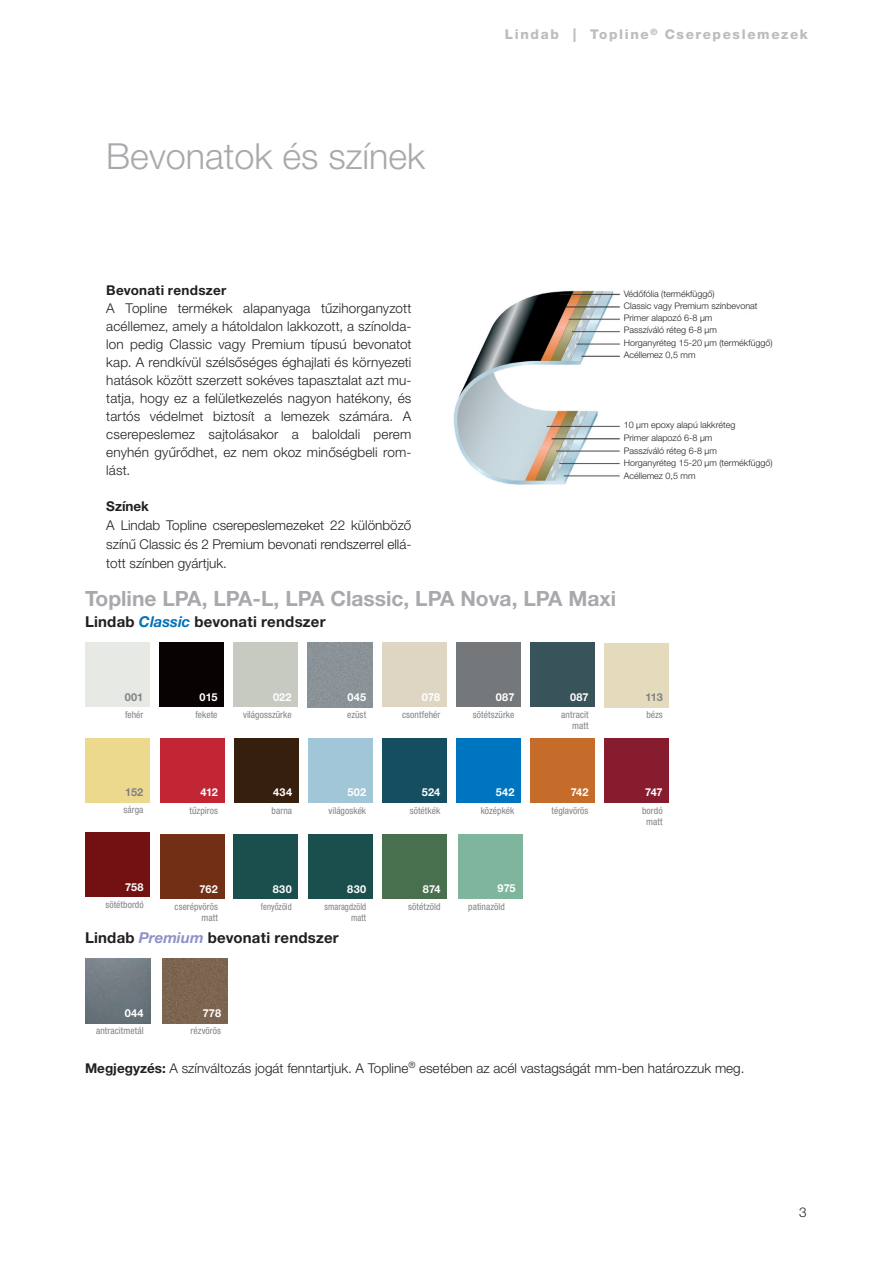
<style>
.page{position:relative;width:893px;height:1263px;background:#fff}
.page>*{position:absolute;margin:0;border:0;box-sizing:border-box;transform-origin:0 0}
.t1{font:300 36px "Helvetica Neue LT Pro";color:#a8a9ad}
.t2{font:700 21px "Helvetica Neue LT Pro";color:#a8a9ad}
.t3{font:700 15px "Helvetica Neue LT Pro";letter-spacing:.015em;color:#231f20}
.t4{font:300 13.5px/18px "Helvetica Neue LT Pro";color:#231f20;text-align:justify}
.t5{font:800 13.5px "Helvetica Neue LT Pro";letter-spacing:.12em;color:#bcbdc0}
.t6{font:700 13.5px "Helvetica Neue LT Pro";letter-spacing:.02em;color:#231f20}
.t7{font:700 10.95px "Helvetica Neue LT Pro";letter-spacing:.01em;color:#fff}
.t8{font:700 10.95px "Helvetica Neue LT Pro";letter-spacing:-.015em;color:#808285}
.t9{font:condensed 9.6px/11.6px "Helvetica Neue LT Pro";letter-spacing:.005em;color:#808285;text-align:right}
.t10{font:condensed 9.6px/11.6px "Helvetica Neue LT Pro";letter-spacing:.005em;color:#808285;text-align:right;scale:.91 1}
.t11{font:300 9px/12.5px "Helvetica Neue LT Pro";color:#231f20}
.s1{font-style:italic;color:#0072bc}
.s2{font-style:italic;color:#8f92c7}
.s3{font-weight:700}
</style>
<div class="page">
<img style="left:453px;top:290px;width:167px;height:195px">
<div style="left:85px;top:642px;width:65px;height:65px;background:#e7e9e5"></div>
<div style="left:233px;top:642px;width:65px;height:65px;background:#c7cac0"></div>
<div style="left:382px;top:642px;width:65px;height:65px;background:#ded6c2"></div>
<div style="left:308px;top:738px;width:65px;height:65px;background:#a0c6d7"></div>
<div style="left:604px;top:643px;width:65px;height:64px;background:#e4dabc"></div>
<div style="left:85px;top:738px;width:65px;height:65px;background:#ecd98d"></div>
<div style="left:234px;top:738px;width:65px;height:65px;background:#371f0e"></div>
<div style="left:160px;top:738px;width:64px;height:65px;background:#c22533"></div>
<div style="left:382px;top:738px;width:65px;height:65px;background:#154d61"></div>
<div style="left:456px;top:738px;width:65px;height:65px;background:#0075bf"></div>
<div style="left:530px;top:738px;width:65px;height:65px;background:#c56c2b"></div>
<div style="left:604px;top:738px;width:65px;height:65px;background:#871c2e"></div>
<div style="left:85px;top:832px;width:65px;height:65px;background:#731012"></div>
<div style="left:160px;top:834px;width:64px;height:65px;background:#732e16"></div>
<div style="left:308px;top:834px;width:65px;height:65px;background:#1a4f4d"></div>
<div style="left:233px;top:834px;width:65px;height:65px;background:#1a4f4d"></div>
<div style="left:382px;top:834px;width:65px;height:65px;background:#49704e"></div>
<div style="left:456px;top:642px;width:65px;height:65px;background:#74787b"></div>
<div style="left:530px;top:642px;width:65px;height:65px;background:#385359"></div>
<div style="left:159px;top:642px;width:65px;height:65px;background:#080302"></div>
<div style="left:308px;top:642px;width:65px;height:65px;background:#8a9398"></div>
<img style="left:85px;top:958px;width:65px;height:65px">
<div style="left:458px;top:834px;width:65px;height:65px;background:#7fb59c"></div>
<img style="left:163px;top:958px;width:65px;height:65px">
<h1 class="t1" style="left:106px;top:134px;width:320px">Bevonatok és színek</h1>
<p class="t6" style="left:106px;top:281px;width:121px">Bevonati rendszer</p>
<p class="t4" style="left:106px;top:298px;width:307px">A Topline termékek alapanyaga tűzihorganyzott acéllemez, amely a hátoldalon lakkozott, a színolda&shy;lon pedig Classic vagy Premium típusú bevonatot kap. A rendkívül szélsőséges éghajlati és környezeti hatások között szerzett sokéves tapasztalat azt mu&shy;tatja, hogy ez a felületkezelés nagyon hatékony, és tartós védelmet biztosít a lemezek számára. A cserepeslemez sajtolásakor a baloldali perem enyhén gyűrődhet, ez nem okoz minőségbeli rom&shy;lást.</p>
<p class="t6" style="left:106px;top:498px;width:44px">Színek</p>
<p class="t4" style="left:106px;top:516px;width:307px;line-height:18.8px">A Lindab Topline cserepeslemezeket 22 különböző színű Classic és 2 Premium bevonati rendszerrel ellá&shy;tott színben gyártjuk.</p>
<p class="t5" style="left:505px;top:27px;width:304px">Lindab | Topline<sup>®</sup> Cserepeslemezek</p>
<p class="t11" style="left:624px;top:287px;width:92px">Védőfólia (termékfüggő)</p>
<p class="t11" style="left:624px;top:311px;width:151px">Primer alapozó 6-8 μm<br>Passzíváló réteg 6-8 μm<br>Horganyréteg 15-20 μm (termékfüggő)<br>Acéllemez 0,5 mm</p>
<p class="t11" style="left:624px;top:299px;width:135px">Classic vagy Premium színbevonat</p>
<p class="t11" style="left:624px;top:419px;width:113px">10 μm epoxy alapú lakkréteg</p>
<p class="t11" style="left:624px;top:432px;width:90px">Primer alapozó 6-8 μm</p>
<p class="t11" style="left:624px;top:444px;width:95px">Passzíváló réteg 6-8 μm</p>
<p class="t11" style="left:624px;top:457px;width:151px">Horganyréteg 15-20 μm (termékfüggő)</p>
<p class="t11" style="left:624px;top:469px;width:73px">Acéllemez 0,5 mm</p>
<h2 class="t2" style="left:85px;top:585px;width:533px">Topline LPA, LPA-L, LPA Classic, LPA Nova, LPA Maxi</h2>
<p class="t3" style="left:85px;top:612px;width:242px">Lindab <span class="s1">Classic</span> bevonati rendszer</p>
<p class="t8" style="left:125px;top:690px;width:20px">001</p>
<p class="t7" style="left:200px;top:690px;width:19px">015</p>
<p class="t7" style="left:273px;top:690px;width:20px">022</p>
<p class="t7" style="left:347px;top:690px;width:20px">045</p>
<p class="t7" style="left:422px;top:690px;width:20px">078</p>
<p class="t7" style="left:496px;top:690px;width:20px">087</p>
<p class="t7" style="left:570px;top:690px;width:20px">087</p>
<p class="t9" style="left:125px;top:709px;width:20px">fehér</p>
<p class="t9" style="left:195px;top:709px;width:24px">fekete</p>
<p class="t9" style="left:243px;top:709px;width:50px">világosszürke</p>
<p class="t9" style="left:347px;top:709px;width:20px">ezüst</p>
<p class="t9" style="left:402px;top:709px;width:40px">csontfehér</p>
<p class="t9" style="left:473px;top:709px;width:43px">sötétszürke</p>
<p class="t9" style="left:561px;top:709px;width:29px">antracit matt</p>
<p class="t8" style="left:125px;top:786px;width:20px">152</p>
<p class="t7" style="left:200px;top:786px;width:19px">412</p>
<p class="t7" style="left:273px;top:786px;width:20px">434</p>
<p class="t7" style="left:347px;top:786px;width:20px">502</p>
<p class="t7" style="left:422px;top:786px;width:20px">524</p>
<p class="t7" style="left:496px;top:786px;width:20px">542</p>
<p class="t7" style="left:571px;top:786px;width:19px">742</p>
<p class="t9" style="left:123px;top:804px;width:21px">sárga</p>
<p class="t9" style="left:189px;top:804px;width:30px">tűzpiros</p>
<p class="t9" style="left:272px;top:804px;width:22px">barna</p>
<p class="t9" style="left:328px;top:804px;width:39px">világoskék</p>
<p class="t9" style="left:410px;top:804px;width:32px">sötétkék</p>
<p class="t9" style="left:481px;top:804px;width:35px">középkék</p>
<p class="t9" style="left:552px;top:804px;width:38px">téglavörös</p>
<p class="t7" style="left:125px;top:880px;width:20px">758</p>
<p class="t7" style="left:200px;top:882px;width:20px">762</p>
<p class="t7" style="left:273px;top:882px;width:20px">830</p>
<p class="t7" style="left:347px;top:882px;width:20px">830</p>
<p class="t7" style="left:423px;top:882px;width:19px">874</p>
<p class="t7" style="left:498px;top:881px;width:20px">975</p>
<p class="t9" style="left:105px;top:898px;width:40px">sötétbordó</p>
<p class="t9" style="left:174px;top:901px;width:45px">cserépvörös matt</p>
<p class="t10" style="left:261px;top:901px;width:35px">fenyőzöld</p>
<p class="t10" style="left:325px;top:901px;width:47px">smaragdzöld matt</p>
<p class="t9" style="left:408px;top:901px;width:34px">sötétzöld</p>
<p class="t9" style="left:468px;top:901px;width:38px">patinazöld</p>
<p class="t3" style="left:85px;top:928px;width:255px">Lindab <span class="s2">Premium</span> bevonati rendszer</p>
<p class="t7" style="left:125px;top:1006px;width:20px">044</p>
<p class="t7" style="left:203px;top:1006px;width:20px">778</p>
<p class="t9" style="left:96px;top:1025px;width:49px">antracitmetál</p>
<p class="t9" style="left:191px;top:1025px;width:32px">rézvörös</p>
<p class="t8" style="left:646px;top:690px;width:19px">113</p>
<p class="t9" style="left:646px;top:709px;width:18px">bézs</p>
<p class="t7" style="left:645px;top:786px;width:19px">747</p>
<p class="t9" style="left:642px;top:804px;width:22px;text-align:center">bordó matt</p>
<p class="t4" style="left:85px;top:1059px;width:661px"><span class="s3">Megjegyzés:</span> A színváltozás jogát fenntartjuk. A Topline<sup>®</sup> esetében az acél vastagságát mm-ben határozzuk meg.</p>
<p class="t4" style="left:799px;top:1203px;width:9px">3</p>
</div>
